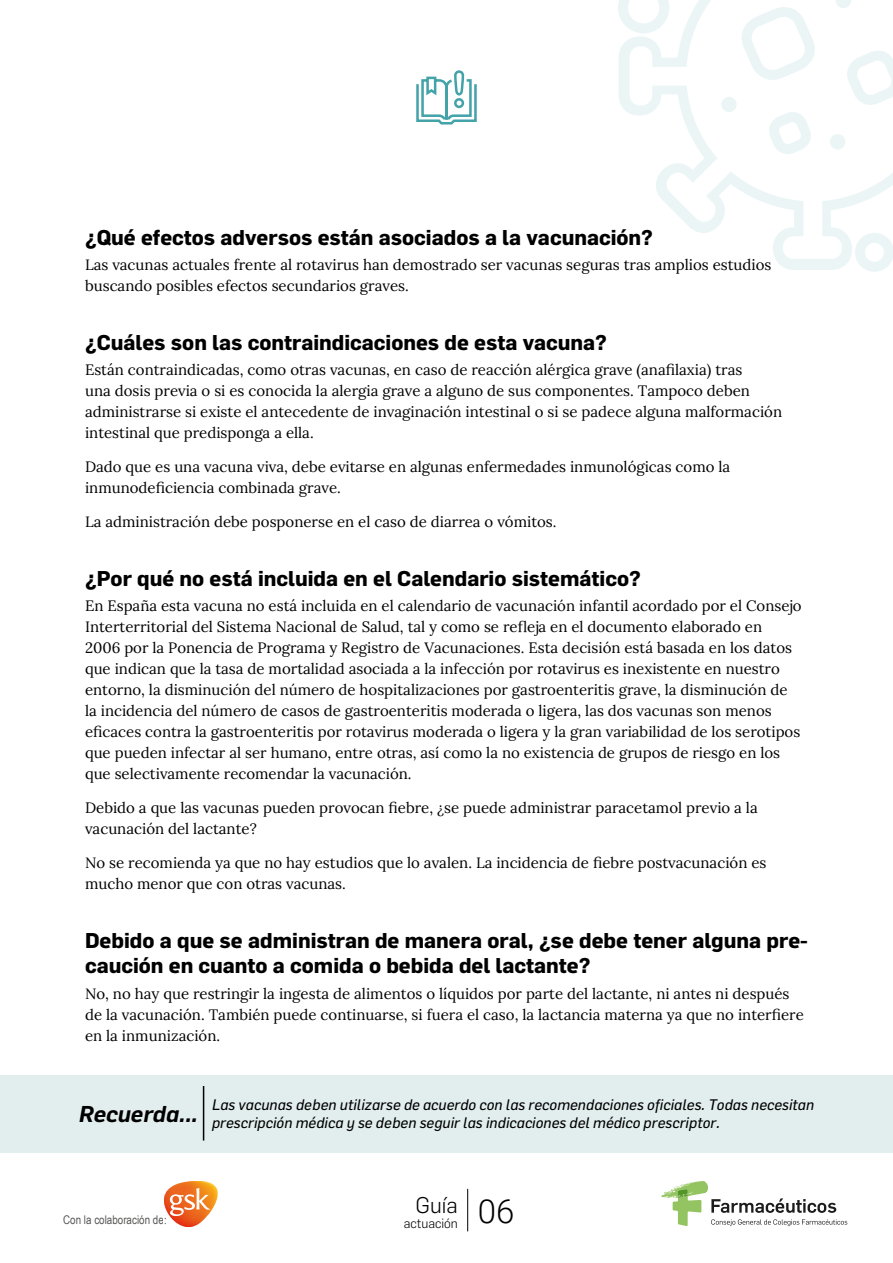
<style>
.page{position:relative;width:893px;height:1263px;background:#fff}
.page>*{position:absolute;margin:0;border:0;box-sizing:border-box;transform-origin:0 0}
.t1{font:300 33px "Roboto";color:#000}
.t2{font:italic 600 22.5px "Flama Stdr";color:#000}
.t3{font:300 22.2px "Flama Stdr";color:#000}
.t4{font:700 21px/25.2px "Flama";color:#000}
.t5{font:15px/21px "Lora";color:#000}
.t6{font:italic 15px/18px "Flama";color:#000}
.t7{font:300 13.2px "Flama Stdr";color:#000}
.t8{font:12px "Arial Narrow";color:#575756}
</style>
<div class="page">
<hr style="left:467px;top:1189px;width:1px;height:42px;background:#000">
<svg style="left:416px;top:70px;width:61px;height:55px"></svg>
<svg style="left:661px;top:1181px;width:186px;height:45px"></svg>
<img style="left:180px;top:1225px;width:17px;height:2px">
<svg style="left:164px;top:1181px;width:54px;height:44px"></svg>
<svg style="left:619px;top:0;width:274px;height:270px"></svg>
<svg style="left:844px;top:46px;width:49px;height:62px"></svg>
<svg style="left:836px;top:0;width:15px;height:8px"></svg>
<div style="left:721px;top:97px;width:16px;height:15px;background:#ecf5f6;border-radius:50%"></div>
<svg style="left:855px;top:233px;width:38px;height:39px"></svg>
<svg style="left:618px;top:0;width:51px;height:33px"></svg>
<svg style="left:738px;top:3px;width:82px;height:81px"></svg>
<svg style="left:767px;top:109px;width:47px;height:48px"></svg>
<div style="left:830px;top:134px;width:15px;height:16px;background:#ecf5f6;border-radius:50%"></div>
<div style="left:0;top:1075px;width:893px;height:78px;background:#e2edee"></div>
<hr style="left:203px;top:1086px;width:1px;height:54px;background:#000">
<h3 class="t4" style="left:85px;top:224px;width:569px">¿Qué efectos adversos están asociados a la vacunación?</h3>
<p class="t5" style="left:85px;top:253px;width:688px">Las vacunas actuales frente al rotavirus han demostrado ser vacunas seguras tras amplios estudios buscando posibles efectos secundarios graves.</p>
<h3 class="t4" style="left:85px;top:329px;width:523px">¿Cuáles son las contraindicaciones de esta vacuna?</h3>
<p class="t5" style="left:85px;top:358px;width:699px">Están contraindicadas, como otras vacunas, en caso de reacción alérgica grave (anafilaxia) tras<br>una dosis previa o si es conocida la alergia grave a alguno de sus componentes. Tampoco deben administrarse si existe el antecedente de invaginación intestinal o si se padece alguna malformación intestinal que predisponga a ella.</p>
<p class="t5" style="left:85px;top:455px;width:647px">Dado que es una vacuna viva, debe evitarse en algunas enfermedades inmunológicas como la inmunodeficiencia combinada grave.</p>
<p class="t5" style="left:85px;top:510px;width:473px">La administración debe posponerse en el caso de diarrea o vómitos.</p>
<h3 class="t4" style="left:85px;top:565px;width:557px">¿Por qué no está incluida en el Calendario sistemático?</h3>
<p class="t5" style="left:85px;top:594px;width:718px">En España esta vacuna no está incluida en el calendario de vacunación infantil acordado por el Consejo Interterritorial del Sistema Nacional de Salud, tal y como se refleja en el documento elaborado en<br>2006 por la Ponencia de Programa y Registro de Vacunaciones. Esta decisión está basada en los datos que indican que la tasa de mortalidad asociada a la infección por rotavirus es inexistente en nuestro entorno, la disminución del número de hospitalizaciones por gastroenteritis grave, la disminución de la incidencia del número de casos de gastroenteritis moderada o ligera, las dos vacunas son menos eficaces contra la gastroenteritis por rotavirus moderada o ligera y la gran variabilidad de los serotipos que pueden infectar al ser humano, entre otras, así como la no existencia de grupos de riesgo en los que selectivamente recomendar la vacunación.</p>
<p class="t5" style="left:85px;top:796px;width:674px">Debido a que las vacunas pueden provocan fiebre, ¿se puede administrar paracetamol previo a la vacunación del lactante?</p>
<p class="t5" style="left:85px;top:851px;width:683px">No se recomienda ya que no hay estudios que lo avalen. La incidencia de fiebre postvacunación es mucho menor que con otras vacunas.</p>
<h3 class="t4" style="left:85px;top:927px;width:724px">Debido a que se administran de manera oral, ¿se debe tener alguna pre&shy;caución en cuanto a comida o bebida del lactante?</h3>
<p class="t5" style="left:85px;top:982px;width:720px">No, no hay que restringir la ingesta de alimentos o líquidos por parte del lactante, ni antes ni después de la vacunación. También puede continuarse, si fuera el caso, la lactancia materna ya que no interfiere en la inmunización.</p>
<h2 class="t2" style="left:79px;top:1101px;width:120px">Recuerda...</h2>
<p class="t6" style="left:212px;top:1095px;width:604px">Las vacunas deben utilizarse de acuerdo con las recomendaciones oficiales. Todas necesitan prescripción médica y se deben seguir las indicaciones del médico prescriptor.</p>
<p class="t8" style="left:63px;top:1211px;width:105px">Con la colaboración de:</p>
<h3 class="t3" style="left:416px;top:1192px;width:44px">Guía</h3>
<p class="t7" style="left:404px;top:1216px;width:55px">actuación</p>
<h1 class="t1" style="left:478px;top:1188px;width:38px">06</h1>
</div>
